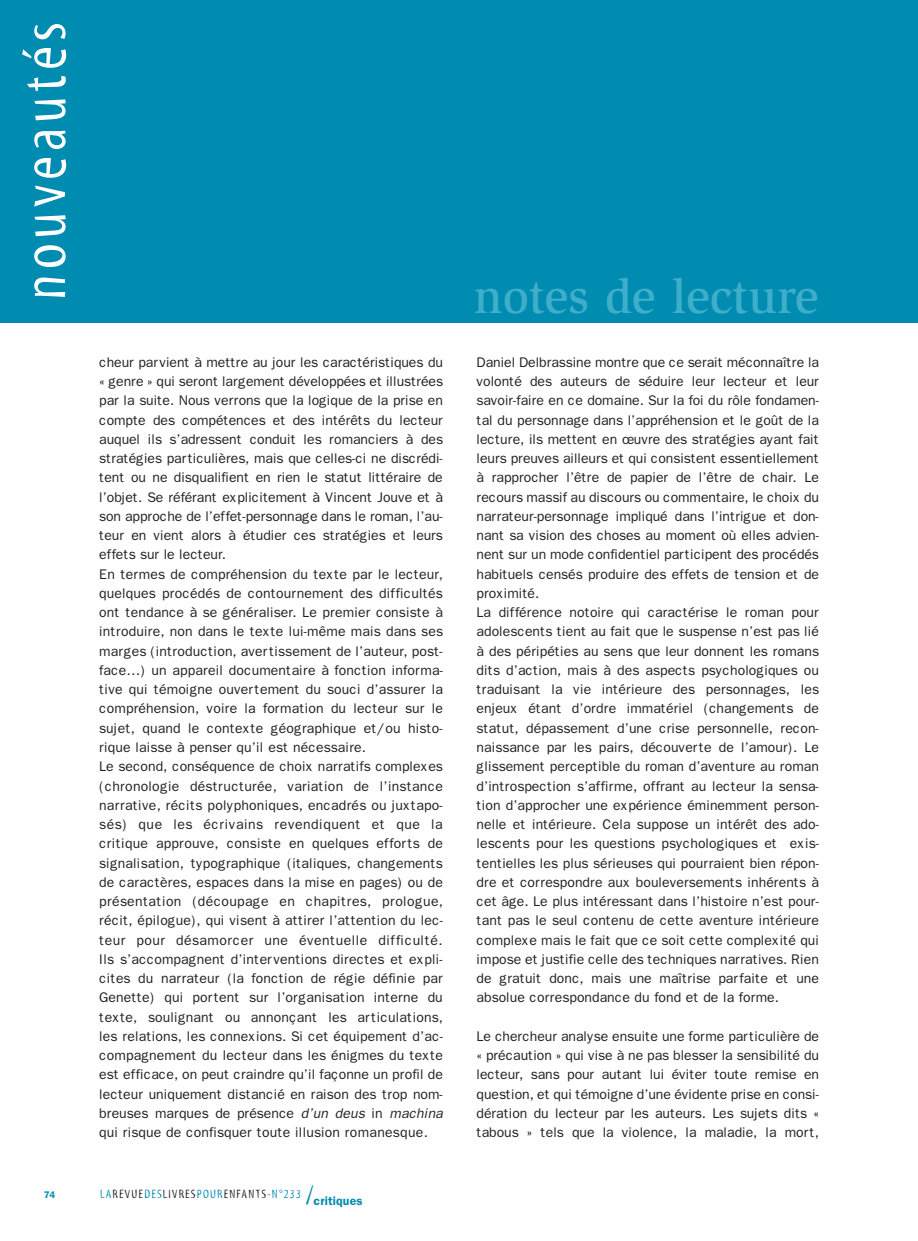
<style>
.page{position:relative;width:918px;height:1241px;background:#fff}
.page>*{position:absolute;margin:0;border:0;box-sizing:border-box;transform-origin:0 0}
.t1{font:63px "Myriad Tilt";letter-spacing:.08em;color:#fff}
.t2{font:500 49px "Slimbach";color:#3faecb}
.t3{font:14px/19.2px "Franklin Gothic";color:#231f20}
.t4{font:12.25px "Myriad Tilt";letter-spacing:.1em;color:#231f20}
.t5{font:600 9.62px "Franklin Gothic";color:#008bb0}
.s1{font-style:italic}
.s2{color:#008bb0}
.s3{font-size:26.25px;color:#008bb0}
.s4{font-family:"Franklin Gothic";font-weight:600;color:#008bb0}
</style>
<div class="page">
<div style="left:0;top:0;width:918px;height:322px;background:#008bb0"></div>
<h1 class="t1" style="left:21px;top:300px;width:280px;rotate:-90deg">nouveautés</h1>
<p class="t5" style="left:44px;top:1188px;width:13px">74</p>
<h2 class="t2" style="left:474px;top:278px;width:346px">notes de lecture</h2>
<p class="t3" style="left:99px;top:352px;width:345px">cheur parvient à mettre au jour les caractéristiques du « genre » qui seront largement développées et illustrées par la suite. Nous verrons que la logique de la prise en compte des compétences et des intérêts du lecteur auquel ils s’adressent conduit les romanciers à des stratégies particulières, mais que celles-ci ne discrédi&shy;tent ou ne disqualifient en rien le statut littéraire de l’objet. Se référant explicitement à Vincent Jouve et à son approche de l’effet-personnage dans le roman, l’au&shy;teur en vient alors à étudier ces stratégies et leurs effets sur le lecteur.<br>En termes de compréhension du texte par le lecteur, quelques procédés de contournement des difficultés ont tendance à se généraliser. Le premier consiste à introduire, non dans le texte lui-même mais dans ses marges (introduction, avertissement de l’auteur, post&shy;face…) un appareil documentaire à fonction informa&shy;tive qui témoigne ouvertement du souci d’assurer la compréhension, voire la formation du lecteur sur le sujet, quand le contexte géographique et/ou histo&shy;rique laisse à penser qu’il est nécessaire.<br>Le second, conséquence de choix narratifs complexes (chronologie déstructurée, variation de l’instance narrative, récits polyphoniques, encadrés ou juxtapo&shy;sés) que les écrivains revendiquent et que la critique approuve, consiste en quelques efforts de signalisation, typographique (italiques, changements de caractères, espaces dans la mise en pages) ou de présentation (découpage en chapitres, prologue, récit, épilogue), qui visent à attirer l’attention du lec&shy;teur pour désamorcer une éventuelle difficulté.<br>Ils s’accompagnent d’interventions directes et expli&shy;cites du narrateur (la fonction de régie définie par Genette) qui portent sur l’organisation interne du texte, soulignant ou annonçant les articulations, les relations, les connexions. Si cet équipement d’ac&shy;compagnement du lecteur dans les énigmes du texte est efficace, on peut craindre qu’il façonne un profil de lecteur uniquement distancié en raison des trop nom&shy;breuses marques de présence <span class="s1">d’un deus</span> in <span class="s1">machina </span>qui risque de confisquer toute illusion romanesque.</p>
<p class="t3" style="left:476px;top:352px;width:344px">Daniel Delbrassine montre que ce serait méconnaître la volonté des auteurs de séduire leur lecteur et leur savoir-faire en ce domaine. Sur la foi du rôle fondamen&shy;tal du personnage dans l’appréhension et le goût de la lecture, ils mettent en œuvre des stratégies ayant fait leurs preuves ailleurs et qui consistent essentiellement à rapprocher l’être de papier de l’être de chair. Le recours massif au discours ou commentaire, le choix du narrateur-personnage impliqué dans l’intrigue et don&shy;nant sa vision des choses au moment où elles advien&shy;nent sur un mode confidentiel participent des procédés habituels censés produire des effets de tension et de proximité.<br>La différence notoire qui caractérise le roman pour adolescents tient au fait que le suspense n’est pas lié à des péripéties au sens que leur donnent les romans dits d’action, mais à des aspects psychologiques ou traduisant la vie intérieure des personnages, les enjeux étant d’ordre immatériel (changements de statut, dépassement d’une crise personnelle, recon&shy;naissance par les pairs, découverte de l’amour). Le glissement perceptible du roman d’aventure au roman d’introspection s’affirme, offrant au lecteur la sensa&shy;tion d’approcher une expérience éminemment person&shy;nelle et intérieure. Cela suppose un intérêt des ado&shy;lescents pour les questions psychologiques et exis&shy;tentielles les plus sérieuses qui pourraient bien répon&shy;dre et correspondre aux bouleversements inhérents à cet âge. Le plus intéressant dans l’histoire n’est pour&shy;tant pas le seul contenu de cette aventure intérieure complexe mais le fait que ce soit cette complexité qui impose et justifie celle des techniques narratives. Rien de gratuit donc, mais une maîtrise parfaite et une absolue correspondance du fond et de la forme.</p>
<p class="t3" style="left:476px;top:1026px;width:344px;text-align:justify">Le chercheur analyse ensuite une forme particulière de « précaution » qui vise à ne pas blesser la sensibilité du lecteur, sans pour autant lui éviter toute remise en question, et qui témoigne d’une évidente prise en consi&shy;dération du lecteur par les auteurs. Les sujets dits « tabous » tels que la violence, la maladie, la mort,</p>
<p class="t4" style="left:100px;top:1188px;width:264px"><span class="s2">LA</span>REVUE<span class="s2">DES</span>LIVRES<span class="s2">POUR</span>ENFANTS<span class="s2">-N°233</span> <span class="s3">/</span><span class="s4">critiques</span></p>
</div>
